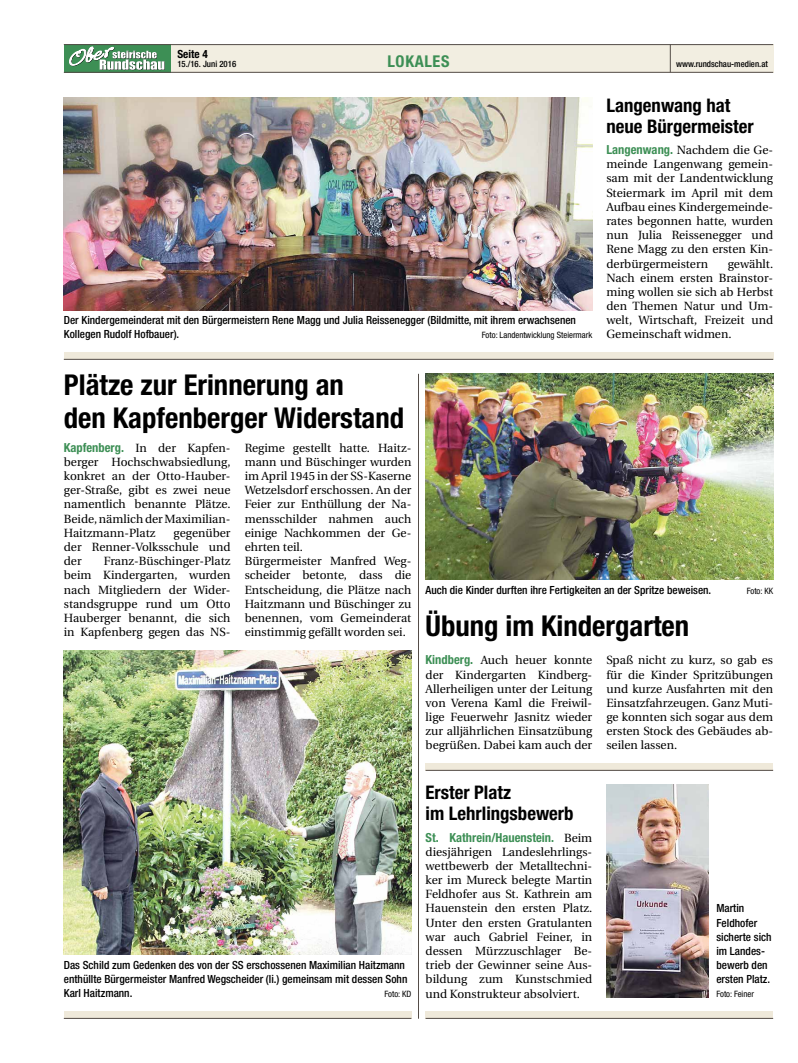
<style>
.page{position:relative;width:798px;height:1063px;background:#fff}
.page>*{position:absolute;margin:0;border:0;box-sizing:border-box;transform-origin:0 0}
.t1{font:700 condensed 28.75px/32.5px "Helvetica Neue LTCE";color:#000}
.t2{font:700 condensed 18.75px/21.2px "Helvetica Neue LTCE";color:#000}
.t3{font:700 condensed 16.25px "Helvetica Neue LTCE";letter-spacing:.04em;color:#3d8f55}
.t4{font:700 condensed 12.5px "Helvetica Neue LTCE";color:#3d8f55}
.t5{font:11.88px/14.1px "Utopia";color:#000;text-align:justify}
.t6{font:500 condensed 11.25px/14.1px "Helvetica Neue LTCE";color:#000}
.t7{font:700 condensed 11.25px "Helvetica Neue LTCE";color:#000}
.t8{font:condensed 8.75px "Helvetica Neue LTCE";color:#000}
.t9{font:500 condensed 8.75px "Helvetica Neue LTCE";color:#000}
.s1{font-family:"Helvetica Neue LTCE";font-weight:700;font-stretch:condensed;font-size:12.5px;color:#3d8f55}
.s2{font-family:"Utopia";font-weight:400;font-stretch:normal;font-size:11.88px;color:#000}
</style>
<div class="page">
<div style="left:64px;top:44px;width:708px;height:29px;background:#f2eee1"></div>
<div style="left:64px;top:44px;width:106px;height:29px;background:#3d8f55"></div>
<svg style="left:69px;top:47px;width:96px;height:23px"></svg>
<hr style="left:64px;top:44px;width:708px;height:1px;background:#544d48">
<hr style="left:64px;top:72px;width:708px;height:1px;background:#544d48">
<svg style="left:669px;top:44px;width:1px;height:28px"></svg>
<svg style="left:425px;top:1012px;width:347px;height:6px;background:#ece6d7"></svg>
<hr style="left:425px;top:1018px;width:347px;height:1px;background:#544d48">
<img style="left:606px;top:785px;width:102px;height:212px">
<svg style="left:64px;top:353px;width:708px;height:6px;background:#eae4d5"></svg>
<hr style="left:64px;top:359px;width:708px;height:1px;background:#544d48">
<img style="left:64px;top:97px;width:528px;height:213px">
<img style="left:425px;top:374px;width:347px;height:205px">
<img style="left:64px;top:650px;width:347px;height:305px">
<svg style="left:64px;top:1012px;width:347px;height:6px;background:#ece6d7"></svg>
<hr style="left:64px;top:1018px;width:347px;height:1px;background:#544d48">
<svg style="left:425px;top:764px;width:347px;height:6px;background:#ebe5d6"></svg>
<hr style="left:425px;top:770px;width:347px;height:1px;background:#544d48">
<hr style="left:418px;top:374px;width:1px;height:645px;background:#544d48">
<p class="t7" style="left:177px;top:48px;width:32px">Seite 4</p>
<p class="t9" style="left:177px;top:59px;width:60px">15./16. Juni 2016</p>
<h3 class="t3" style="left:387px;top:52px;width:63px">LOKALES</h3>
<p class="t9" style="left:676px;top:59px;width:93px">www.rundschau-medien.at</p>
<p class="t6" style="left:64px;top:313px;width:513px">Der Kindergemeinderat mit den Bürgermeistern Rene Magg und Julia Reissenegger (Bildmitte, mit ihrem erwachsenen<br>Kollegen Rudolf Hofbauer).</p>
<p class="t8" style="left:481px;top:330px;width:112px">Foto: Landentwicklung Steiermark</p>
<h1 class="t1" style="left:64px;top:368px;width:342px">Plätze zur Erinnerung an<br>den Kapfenberger Widerstand</h1>
<h2 class="t2" style="left:606px;top:94px;width:149px">Langenwang hat neue Bürgermeister</h2>
<p class="t5" style="left:606px;top:143px;width:168px"><span class="s1">Langenwang.</span> Nachdem die Ge&shy;meinde Langenwang gemein&shy;sam mit der Landentwicklung Steiermark im April mit dem Aufbau eines Kindergemeinde&shy;rates begonnen hatte, wurden nun Julia Reissenegger und Rene Magg zu den ersten Kin&shy;derbürgermeistern</p>
<p class="t5" style="left:606px;top:257px;width:168px;text-indent:121px">gewählt.<br>Nach einem ersten Brainstor&shy;ming wollen sie sich ab Herbst den Themen Natur und Um&shy;welt, Wirtschaft, Freizeit und Gemeinschaft widmen.</p>
<p class="t5" style="left:64px;top:441px;width:168px"><span class="s1">Kapfenberg.</span> In der Kapfen&shy;berger Hochschwabsiedlung, konkret an der Otto-Hauber&shy;ger-Straße, gibt es zwei neue namentlich benannte Plätze.<br>Beide, nämlich der Maximilian-Haitzmann-Platz</p>
<p class="t5" style="left:64px;top:526px;width:168px;text-indent:110px">gegenüber der Renner-Volksschule und der</p>
<p class="t5" style="left:64px;top:554px;width:168px;text-indent:40px">Franz-Büschinger-Platz beim Kindergarten, wurden nach Mitgliedern der Wider&shy;standsgruppe rund um Otto Hauberger benannt, die sich in Kapfenberg gegen das NS-</p>
<p class="t5" style="left:244px;top:441px;width:168px;text-align:left">Regime gestellt hatte. Haitz&shy;mann und Büschinger wurden im April 1945 in der SS-Kaserne<br>Wetzelsdorf erschossen. An der<br>Feier zur Enthüllung der Na&shy;mensschilder nahmen auch einige Nachkommen der Ge&shy;ehrten teil.<br>Bürgermeister Manfred Weg&shy;scheider betonte, dass die<br>Entscheidung, die Plätze nach<br>Haitzmann und Büschinger zu benennen, vom Gemeinderat einstimmig gefällt worden sei.</p>
<p class="t6" style="left:64px;top:958px;width:345px">Das Schild zum Gedenken des von der SS erschossenen Maximilian Haitzmann enthüllte Bürgermeister Manfred Wegscheider (li.) gemeinsam mit dessen Sohn<br>Karl Haitzmann.</p>
<p class="t8" style="left:384px;top:989px;width:28px">Foto: KD</p>
<p class="t6" style="left:425px;top:582px;width:287px">Auch die Kinder durften ihre Fertigkeiten an der Spritze beweisen.</p>
<p class="t8" style="left:746px;top:585px;width:28px">Foto: KK</p>
<h1 class="t1" style="left:425px;top:609px;width:265px">Übung im Kindergarten</h1>
<p class="t5" style="left:425px;top:654px;width:168px"><span class="s1">Kindberg.</span> Auch heuer konnte der Kindergarten Kindberg-Allerheiligen unter der Leitung von Verena Kaml die Freiwil&shy;lige Feuerwehr Jasnitz wieder zur alljährlichen Einsatzübung begrüßen. Dabei kam auch der</p>
<p class="t5" style="left:606px;top:654px;width:168px">Spaß nicht zu kurz, so gab es für die Kinder Spritzübungen und kurze Ausfahrten mit den Einsatzfahrzeugen. Ganz Muti&shy;ge konnten sich sogar aus dem ersten Stock des Gebäudes ab&shy;seilen lassen.</p>
<h2 class="t2" style="left:425px;top:781px;width:149px">Erster Platz<br>im Lehrlingsbewerb</h2>
<p class="t4" style="left:425px;top:830px;width:168px">St. Kathrein/Hauenstein. <span class="s2">Beim</span></p>
<p class="t5" style="left:425px;top:845px;width:168px">diesjährigen Landeslehrlings&shy;wettbewerb der Metalltechni&shy;ker im Mureck belegte Martin Feldhofer aus St. Kathrein am Hauenstein den ersten Platz.<br>Unter den ersten Gratulanten war auch Gabriel Feiner, in dessen Mürzzuschlager Be&shy;trieb der Gewinner seine Aus&shy;bildung zum Kunstschmied und Konstrukteur absolviert.</p>
<p class="t6" style="left:716px;top:901px;width:57px">Martin<br>Feldhofer sicherte sich im Landes&shy;bewerb den ersten Platz.</p>
<p class="t8" style="left:716px;top:989px;width:39px">Foto: Feiner</p>
</div>
